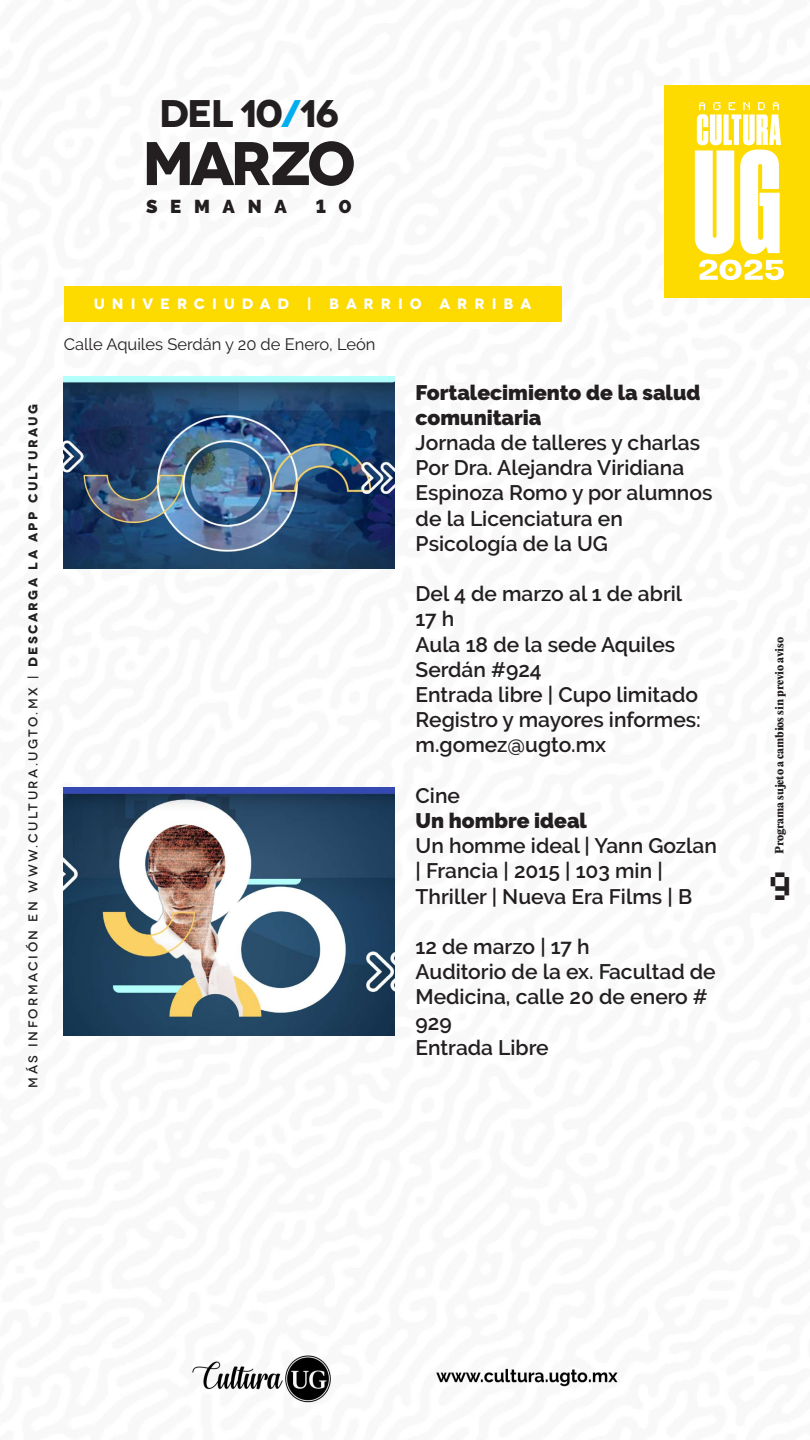
<style>
.page{position:relative;width:810px;height:1440px;background:#fff}
.page>*{position:absolute;margin:0;border:0;box-sizing:border-box;transform-origin:0 0}
.t1{font:700 61.43px "Novecentowide";letter-spacing:-.07em;color:#231f20}
.t2{font:700 38.47px "Novecentowide";letter-spacing:-.05em;color:#231f20}
.t3{font:36.75px "Minecraft";color:#231f20}
.t4{font:600 21px/25.2px "Raleway";color:#231f20}
.t5{font:900 21px/25.2px "Raleway";color:#231f20}
.t6{font:900 18.6px "Raleway";letter-spacing:.68em;color:#231f20}
.t7{font:16.5px "Raleway";color:#231f20}
.t8{font:700 15px "Novecentowide";letter-spacing:.46em;color:#fff}
.t9{font:500 12.75px "Novecentowide";letter-spacing:.19em;color:#231f20}
.t10{font:800 10.5px "PP Editorial New";letter-spacing:-.01em;color:#231f20}
.s1{color:#00aeef}
.s2{font-weight:700}
</style>
<div class="page">
<img style="left:63px;top:286px;width:556px;height:1117px">
<div style="left:664px;top:85px;width:146px;height:213px;background:#fdda00"></div>
<svg style="left:699px;top:260px;width:85px;height:20px"></svg>
<svg style="left:695px;top:102px;width:86px;height:152px"></svg>
<div style="left:64px;top:286px;width:497px;height:36px;background:#fdda00"></div>
<img style="left:64px;top:377px;width:330px;height:192px">
<img style="left:64px;top:788px;width:330px;height:248px">
<h2 class="t2" style="left:159px;top:89px;width:181px">DEL 10<span class="s1">/</span>16</h2>
<h1 class="t1" style="left:142px;top:125px;width:215px">MARZO</h1>
<p class="t6" style="left:146px;top:195px;width:142px">SEMANA</p>
<p class="t6" style="left:316px;top:195px;width:38px">1 0</p>
<p class="t9" style="left:25px;top:1087px;width:685px;rotate:-90deg">Más información en www.cultura.ugto.mx | <span class="s2">DESCARGA LA APP CULTURAUG</span></p>
<p class="t8" style="left:94px;top:295px;width:439px">UNIVERCIUDAD | BARRIO ARRIBA</p>
<p class="t7" style="left:64px;top:335px;width:313px">Calle Aquiles Serdán y 20 de Enero, León</p>
<p class="t5" style="left:416px;top:380px;width:286px">Fortalecimiento de la salud comunitaria</p>
<p class="t4" style="left:416px;top:430px;width:298px">Jornada de talleres y charlas<br>Por Dra. Alejandra Viridiana<br>Espinoza Romo y por alumnos de la Licenciatura en<br>Psicología de la UG</p>
<p class="t4" style="left:416px;top:581px;width:287px">Del 4 de marzo al 1 de abril<br>17 h<br>Aula 18 de la sede Aquiles<br>Serdán #924<br>Entrada libre | Cupo limitado<br>Registro y mayores informes: m.gomez@ugto.mx</p>
<p class="t4" style="left:416px;top:783px;width:46px">Cine</p>
<p class="t5" style="left:416px;top:808px;width:173px">Un hombre ideal</p>
<p class="t4" style="left:416px;top:833px;width:303px">Un homme ideal | Yann Gozlan | Francia | 2015 | 103 min |<br>Thriller | Nueva Era Films | B</p>
<p class="t4" style="left:416px;top:934px;width:302px">12 de marzo | 17 h<br>Auditorio de la ex. Facultad de<br>Medicina, calle 20 de enero #<br>929<br>Entrada Libre</p>
<p class="t10" style="left:772px;top:854px;width:219px;rotate:-90deg">Programa sujeto a cambios sin previo aviso</p>
<h3 class="t3" style="left:771px;top:873px;width:22px">9</h3>
</div>
